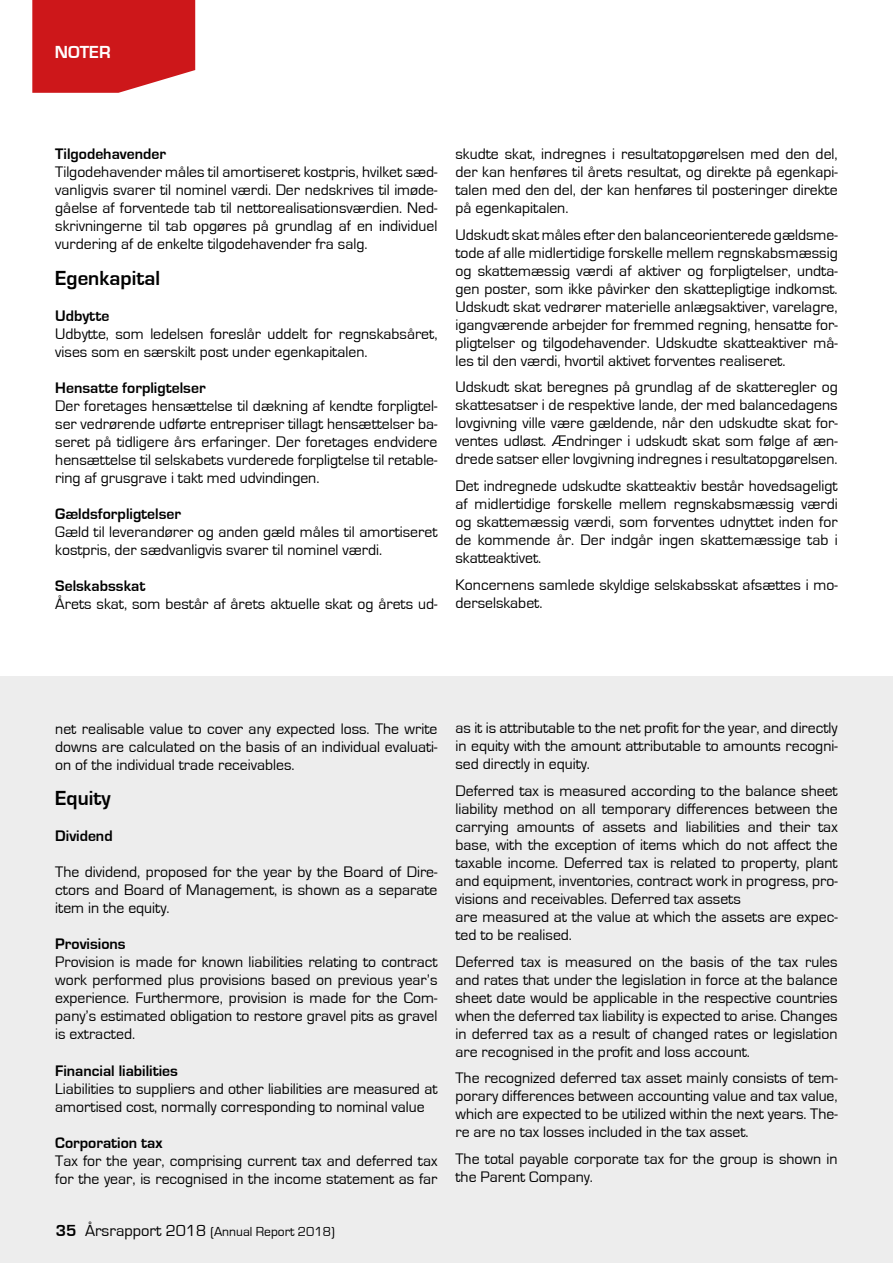
<style>
.page{position:relative;width:893px;height:1263px;background:#fff}
.page>*{position:absolute;margin:0;border:0;box-sizing:border-box;transform-origin:0 0}
.t1{font:700 21px "Eurostile";color:#000}
.t2{font:700 18px "Eurostile";color:#fff}
.t3{font:15.75px/18px "Eurostile";color:#000;text-align:justify}
.t4{font:700 15.75px "Eurostile";color:#000}
.t5{font:13.5px "Eurostile";color:#000}
.s1{font-weight:700;font-size:16.5px}
.s2{font-size:16.5px}
</style>
<div class="page">
<div style="left:0;top:676px;width:893px;height:587px;background:#ededed"></div>
<svg style="left:32px;top:0;width:163px;height:93px;background:#d02528"></svg>
<p class="t2" style="left:55px;top:42px;width:57px">NOTER</p>
<p class="t4" style="left:55px;top:146px;width:112px">Tilgodehavender</p>
<p class="t3" style="left:55px;top:163px;width:384px">Tilgodehavender måles til amortiseret kostpris, hvilket sæd&shy;vanligvis svarer til nominel værdi. Der nedskrives til imøde&shy;gåelse af forventede tab til nettorealisationsværdien. Ned&shy;skrivningerne til tab opgøres på grundlag af en individuel vurdering af de enkelte tilgodehavender fra salg.</p>
<h1 class="t1" style="left:55px;top:267px;width:106px">Egenkapital</h1>
<p class="t4" style="left:55px;top:308px;width:56px">Udbytte</p>
<p class="t3" style="left:55px;top:325px;width:384px">Udbytte, som ledelsen foreslår uddelt for regnskabsåret, vises som en særskilt post under egenkapitalen.</p>
<p class="t4" style="left:55px;top:380px;width:152px">Hensatte forpligtelser</p>
<p class="t3" style="left:55px;top:397px;width:384px">Der foretages hensættelse til dækning af kendte forpligtel&shy;ser vedrørende udførte entrepriser tillagt hensættelser ba&shy;seret på tidligere års erfaringer. Der foretages endvidere hensættelse til selskabets vurderede forpligtelse til retable&shy;ring af grusgrave i takt med udvindingen.</p>
<p class="t4" style="left:55px;top:506px;width:127px">Gældsforpligtelser</p>
<p class="t3" style="left:55px;top:523px;width:384px">Gæld til leverandører og anden gæld måles til amortiseret kostpris, der sædvanligvis svarer til nominel værdi.</p>
<p class="t4" style="left:55px;top:578px;width:92px">Selskabsskat</p>
<p class="t3" style="left:55px;top:595px;width:384px">Årets skat, som består af årets aktuelle skat og årets ud-</p>
<p class="t3" style="left:455px;top:146px;width:384px">skudte skat, indregnes i resultatopgørelsen med den del, der kan henføres til årets resultat, og direkte på egenkapi&shy;talen med den del, der kan henføres til posteringer direkte på egenkapitalen.</p>
<p class="t3" style="left:455px;top:226px;width:384px">Udskudt skat måles efter den balanceorienterede gældsme&shy;tode af alle midlertidige forskelle mellem regnskabsmæssig og skattemæssig værdi af aktiver og forpligtelser, undta&shy;gen poster, som ikke påvirker den skattepligtige indkomst.<br>Udskudt skat vedrører materielle anlægsaktiver, varelagre, igangværende arbejder for fremmed regning, hensatte for&shy;pligtelser og tilgodehavender. Udskudte skatteaktiver må&shy;les til den værdi, hvortil aktivet forventes realiseret.</p>
<p class="t3" style="left:455px;top:379px;width:384px">Udskudt skat beregnes på grundlag af de skatteregler og skattesatser i de respektive lande, der med balancedagens lovgivning ville være gældende, når den udskudte skat for&shy;ventes udløst. Ændringer i udskudt skat som følge af æn&shy;drede satser eller lovgivning indregnes i resultatopgørelsen.</p>
<p class="t3" style="left:455px;top:477px;width:384px">Det indregnede udskudte skatteaktiv består hovedsageligt af midlertidige forskelle mellem regnskabsmæssig værdi og skattemæssig værdi, som forventes udnyttet inden for de kommende år. Der indgår ingen skattemæssige tab i skatteaktivet.</p>
<p class="t3" style="left:455px;top:576px;width:384px">Koncernens samlede skyldige selskabsskat afsættes i mo&shy;derselskabet.</p>
<p class="t3" style="left:55px;top:720px;width:384px">net realisable value to cover any expected loss. The write downs are calculated on the basis of an individual evaluati&shy;on of the individual trade receivables.</p>
<h1 class="t1" style="left:55px;top:787px;width:57px">Equity</h1>
<p class="t4" style="left:55px;top:828px;width:59px">Dividend</p>
<p class="t3" style="left:55px;top:863px;width:384px">The dividend, proposed for the year by the Board of Dire&shy;ctors and Board of Management, is shown as a separate item in the equity.</p>
<p class="t4" style="left:55px;top:936px;width:72px">Provisions</p>
<p class="t3" style="left:55px;top:953px;width:384px">Provision is made for known liabilities relating to contract work performed plus provisions based on previous year’s experience. Furthermore, provision is made for the Com&shy;pany’s estimated obligation to restore gravel pits as gravel is extracted.</p>
<p class="t4" style="left:55px;top:1062px;width:124px">Financial liabilities</p>
<p class="t3" style="left:55px;top:1080px;width:384px">Liabilities to suppliers and other liabilities are measured at amortised cost, normally corresponding to nominal value</p>
<p class="t4" style="left:55px;top:1134px;width:109px">Corporation tax</p>
<p class="t3" style="left:55px;top:1152px;width:384px">Tax for the year, comprising current tax and deferred tax for the year, is recognised in the income statement as far</p>
<p class="t5" style="left:56px;top:1224px;width:280px"><span class="s1">35</span> <span class="s2">Årsrapport 2018</span> (Annual Report 2018)</p>
<p class="t3" style="left:455px;top:720px;width:384px">as it is attributable to the net profit for the year, and directly in equity with the amount attributable to amounts recogni&shy;sed directly in equity.</p>
<p class="t3" style="left:455px;top:782px;width:384px;text-align:left">Deferred tax is measured according to the balance sheet liability method on all temporary differences between the carrying amounts of assets and liabilities and their tax base, with the exception of items which do not affect the taxable income. Deferred tax is related to property, plant and equipment, inventories, contract work in progress, pro&shy;visions and receivables. Deferred tax assets<br>are measured at the value at which the assets are expec&shy;ted to be realised.</p>
<p class="t3" style="left:455px;top:953px;width:384px">Deferred tax is measured on the basis of the tax rules and rates that under the legislation in force at the balance sheet date would be applicable in the respective countries when the deferred tax liability is expected to arise. Changes in deferred tax as a result of changed rates or legislation are recognised in the profit and loss account.</p>
<p class="t3" style="left:455px;top:1069px;width:384px">The recognized deferred tax asset mainly consists of tem&shy;porary differences between accounting value and tax value, which are expected to be utilized within the next years. The&shy;re are no tax losses included in the tax asset.</p>
<p class="t3" style="left:455px;top:1150px;width:384px">The total payable corporate tax for the group is shown in the Parent Company.</p>
</div>
